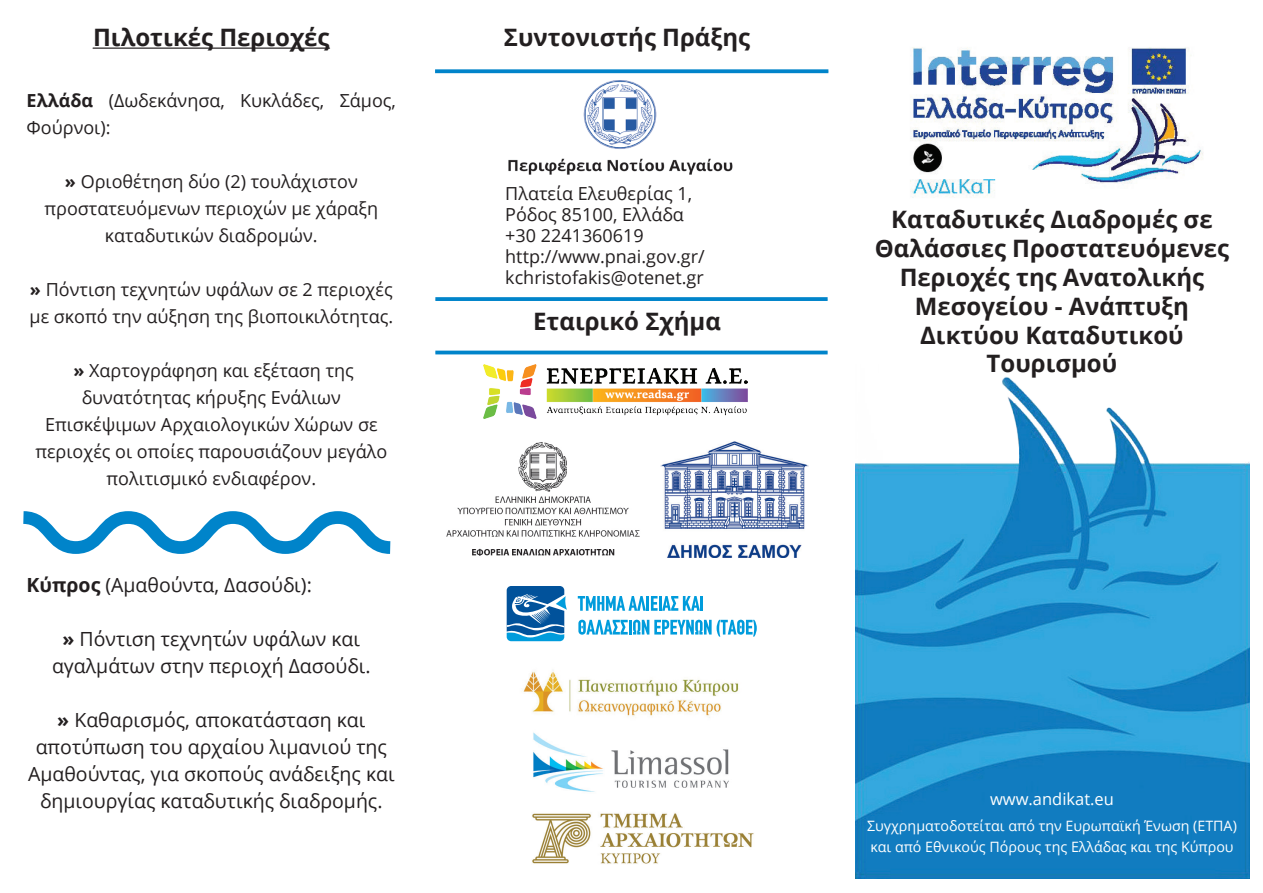
<style>
.page{position:relative;width:1263px;height:893px;background:#fff}
.page>*{position:absolute;margin:0;border:0;box-sizing:border-box;transform-origin:0 0}
.t1{font:700 24px/28.8px "Open Sans";color:#231f20;text-align:center}
.t2{font:19.5px/27px "Open Sans";color:#231f20;text-align:center}
.t3{font:18px/27px "Open Sans";color:#231f20}
.t4{font:16.5px "Open Sans";color:#fff}
.t5{font:14.25px/21px "Open Sans";color:#fff}
.s1{font-weight:700}
</style>
<div class="page">
<img style="left:855px;top:377px;width:394px;height:501px">
<svg style="left:435px;top:297px;width:393px;height:4px;background:#0b89cc"></svg>
<hr style="left:435px;top:351px;width:393px;height:3px;background:#0084ca">
<svg style="left:435px;top:69px;width:393px;height:4px;background:#168ece"></svg>
<img style="left:910px;top:47px;width:293px;height:151px">
<img style="left:521px;top:670px;width:218px;height:48px">
<svg style="left:507px;top:586px;width:60px;height:55px;background:#3e85bb"></svg>
<svg style="left:578px;top:620px;width:179px;height:17px"></svg>
<svg style="left:578px;top:596px;width:125px;height:15px"></svg>
<img style="left:532px;top:813px;width:222px;height:51px">
<img style="left:484px;top:365px;width:263px;height:54px">
<img style="left:533px;top:732px;width:196px;height:60px">
<img style="left:660px;top:442px;width:148px;height:115px">
<img style="left:446px;top:442px;width:194px;height:114px">
<hr style="left:93px;top:48px;width:237px;height:1px;background:#231f20">
<img style="left:508px;top:80px;width:225px;height:95px">
<svg style="left:23px;top:511px;width:368px;height:43px"></svg>
<h1 class="t1" style="left:93px;top:23px;width:238px">Πιλοτικές Περιοχές</h1>
<p class="t3" style="left:27px;top:87px;width:371px"><span class="s1">Ελλάδα</span> (Δωδεκάνησα, Κυκλάδες, Σάμος,<br>Φούρνοι):</p>
<p class="t3" style="left:44px;top:168px;width:335px;text-align:center"><span class="s1">»</span> Οριοθέτηση δύο (2) τουλάχιστον προστατευόμενων περιοχών με χάραξη καταδυτικών διαδρομών.</p>
<p class="t3" style="left:30px;top:276px;width:365px"><span class="s1">»</span> Πόντιση τεχνητών υφάλων σε 2 περιοχές με σκοπό την αύξηση της βιοποικιλότητας.</p>
<p class="t3" style="left:35px;top:357px;width:353px;text-align:center"><span class="s1">»</span> Χαρτογράφηση και εξέταση της δυνατότητας κήρυξης Ενάλιων<br>Επισκέψιμων Αρχαιολογικών Χώρων σε περιοχές οι οποίες παρουσιάζουν μεγάλο πολιτισμικό ενδιαφέρον.</p>
<p class="t2" style="left:27px;top:571px;width:287px"><span class="s1">Κύπρος</span> (Αμαθούντα, Δασούδι):</p>
<p class="t2" style="left:52px;top:625px;width:320px"><span class="s1">»</span> Πόντιση τεχνητών υφάλων και αγαλμάτων στην περιοχή Δασούδι.</p>
<p class="t2" style="left:28px;top:706px;width:368px"><span class="s1">»</span> Καθαρισμός, αποκατάσταση και αποτύπωση του αρχαίου λιμανιού της Αμαθούντας, για σκοπούς ανάδειξης και δημιουργίας καταδυτικής διαδρομής.</p>
<h1 class="t1" style="left:504px;top:22px;width:248px">Συντονιστής Πράξης</h1>
<p class="t3" style="left:505px;top:183px;width:201px;line-height:21px">Πλατεία Ελευθερίας 1,<br>Ρόδος 85100, Ελλάδα +30 2241360619 http://www.pnai.gov.gr/ kchristofakis@otenet.gr</p>
<h1 class="t1" style="left:533px;top:306px;width:189px">Εταιρικό Σχήμα</h1>
<h1 class="t1" style="left:875px;top:205px;width:356px">Καταδυτικές Διαδρομές σε<br>Θαλάσσιες Προστατευόμενες<br>Περιοχές της Ανατολικής<br>Μεσογείου - Ανάπτυξη<br>Δικτύου Καταδυτικού<br>Τουρισμού</h1>
<p class="t4" style="left:990px;top:788px;width:125px">www.andikat.eu</p>
<p class="t5" style="left:867px;top:815px;width:371px">Συγχρηματοδοτείται από την Ευρωπαϊκή Ένωση (ΕΤΠΑ) και από Εθνικούς Πόρους της Ελλάδας και της Κύπρου</p>
</div>
